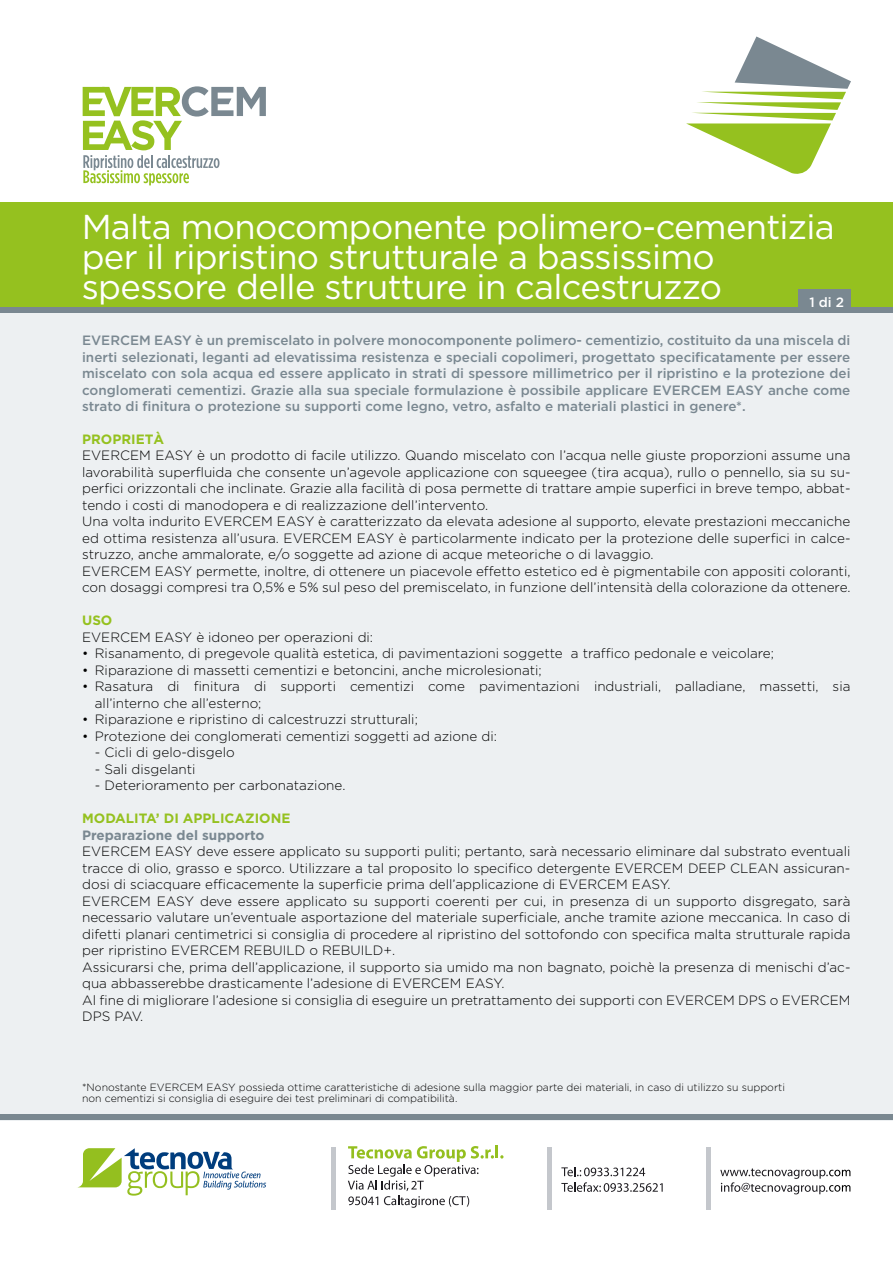
<style>
.page{position:relative;width:893px;height:1263px;background:#fff}
.page>*{position:absolute;margin:0;border:0;box-sizing:border-box;transform-origin:0 0}
.t1{font:34.5px/30px "Gotham HTF";letter-spacing:-.02em;color:#fff}
.t2{font:300 13.5px/16.5px "Gotham HTF";color:#000}
.t3{font:500 13.5px/16.5px "Gotham HTF";color:#7a8891;text-align:justify}
.t4{font:700 13.5px "Gotham HTF";color:#95c11f}
.t5{font:700 13.5px "Gotham HTF";color:#7a8891}
.t6{font:500 13.5px "Gotham HTF";color:#fff}
.t7{font:300 10.5px/10.5px "Gotham HTF";color:#000}
</style>
<div class="page">
<div style="left:0;top:202px;width:893px;height:918px;background:#edf0f2"></div>
<div style="left:0;top:202px;width:893px;height:105px;background:#95c11f"></div>
<div style="left:0;top:307px;width:893px;height:6px;background:#7a8891"></div>
<div style="left:798px;top:289px;width:52px;height:19px;background:#7a8891"></div>
<div style="left:0;top:1114px;width:893px;height:6px;background:#7a8891"></div>
<svg style="left:686px;top:36px;width:165px;height:138px"></svg>
<svg style="left:83px;top:86px;width:183px;height:99px"></svg>
<svg style="left:77px;top:1148px;width:189px;height:47px"></svg>
<svg style="left:348px;top:1145px;width:155px;height:63px"></svg>
<hr style="left:547px;top:1147px;width:4px;height:62px;background:#c4c7cc">
<div style="left:331px;top:1147px;width:5px;height:62px;background:#c4c7cc"></div>
<svg style="left:561px;top:1167px;width:84px;height:9px"></svg>
<svg style="left:561px;top:1182px;width:102px;height:10px"></svg>
<div style="left:706px;top:1147px;width:5px;height:62px;background:#c4c7cc"></div>
<svg style="left:720px;top:1168px;width:130px;height:26px"></svg>
<h1 class="t1" style="left:82px;top:211px;width:755px">Malta monocomponente polimero-cementizia per il ripristino strutturale a bassissimo spessore delle strutture in calcestruzzo</h1>
<p class="t3" style="left:82px;top:332px;width:770px">EVERCEM EASY è un premiscelato in polvere monocomponente polimero- cementizio, costituito da una miscela di inerti selezionati, leganti ad elevatissima resistenza e speciali copolimeri, progettato specificatamente per essere miscelato con sola acqua ed essere applicato in strati di spessore millimetrico per il ripristino e la protezione dei conglomerati cementizi. Grazie alla sua speciale formulazione è possibile applicare EVERCEM EASY anche come strato di finitura o protezione su supporti come legno, vetro, asfalto e materiali plastici in genere*.</p>
<p class="t4" style="left:82px;top:431px;width:84px">PROPRIETÀ</p>
<p class="t2" style="left:82px;top:447px;width:770px">EVERCEM EASY è un prodotto di facile utilizzo. Quando miscelato con l’acqua nelle giuste proporzioni assume una lavorabilità superfluida che consente un’agevole applicazione con squeegee (tira acqua), rullo o pennello, sia su su&shy;perfici orizzontali che inclinate. Grazie alla facilità di posa permette di trattare ampie superfici in breve tempo, abbat&shy;tendo i costi di manodopera e di realizzazione dell’intervento.<br>Una volta indurito EVERCEM EASY è caratterizzato da elevata adesione al supporto, elevate prestazioni meccaniche ed ottima resistenza all’usura. EVERCEM EASY è particolarmente indicato per la protezione delle superfici in calce&shy;struzzo, anche ammalorate, e/o soggette ad azione di acque meteoriche o di lavaggio.<br>EVERCEM EASY permette, inoltre, di ottenere un piacevole effetto estetico ed è pigmentabile con appositi coloranti, con dosaggi compresi tra 0,5% e 5% sul peso del premiscelato, in funzione dell’intensità della colorazione da ottenere.</p>
<p class="t4" style="left:82px;top:613px;width:32px">USO</p>
<p class="t2" style="left:82px;top:629px;width:293px">EVERCEM EASY è idoneo per operazioni di:</p>
<p class="t2" style="left:82px;top:645px;width:693px">• Risanamento, di pregevole qualità estetica, di pavimentazioni soggette a traffico pedonale e veicolare;</p>
<p class="t2" style="left:82px;top:662px;width:461px">• Riparazione di massetti cementizi e betoncini, anche microlesionati;</p>
<p class="t2" style="left:95px;top:678px;width:757px;text-indent:-13px">• Rasatura di finitura di supporti cementizi come pavimentazioni industriali, palladiane, massetti, sia all’interno che all’esterno;</p>
<p class="t2" style="left:82px;top:711px;width:337px">• Riparazione e ripristino di calcestruzzi strutturali;</p>
<p class="t2" style="left:82px;top:728px;width:416px">• Protezione dei conglomerati cementizi soggetti ad azione di:</p>
<p class="t2" style="left:95px;top:744px;width:141px">- Cicli di gelo-disgelo</p>
<p class="t2" style="left:95px;top:761px;width:102px">- Sali disgelanti</p>
<p class="t2" style="left:95px;top:777px;width:252px">- Deterioramento per carbonatazione.</p>
<p class="t4" style="left:82px;top:811px;width:210px">MODALITA’ DI APPLICAZIONE</p>
<p class="t5" style="left:82px;top:827px;width:184px">Preparazione del supporto</p>
<p class="t2" style="left:82px;top:843px;width:770px">EVERCEM EASY deve essere applicato su supporti puliti; pertanto, sarà necessario eliminare dal substrato eventuali tracce di olio, grasso e sporco. Utilizzare a tal proposito lo specifico detergente EVERCEM DEEP CLEAN assicuran&shy;dosi di sciacquare efficacemente la superficie prima dell’applicazione di EVERCEM EASY.<br>EVERCEM EASY deve essere applicato su supporti coerenti per cui, in presenza di un supporto disgregato, sarà necessario valutare un’eventuale asportazione del materiale superficiale, anche tramite azione meccanica. In caso di difetti planari centimetrici si consiglia di procedere al ripristino del sottofondo con specifica malta strutturale rapida per ripristino EVERCEM REBUILD o REBUILD+.<br>Assicurarsi che, prima dell’applicazione, il supporto sia umido ma non bagnato, poichè la presenza di menischi d’ac&shy;qua abbasserebbe drasticamente l’adesione di EVERCEM EASY.<br>Al fine di migliorare l’adesione si consiglia di eseguire un pretrattamento dei supporti con EVERCEM DPS o EVERCEM DPS PAV.</p>
<p class="t6" style="left:809px;top:294px;width:36px">1 di 2</p>
<p class="t7" style="left:82px;top:1082px;width:704px">*Nonostante EVERCEM EASY possieda ottime caratteristiche di adesione sulla maggior parte dei materiali, in caso di utilizzo su supporti non cementizi si consiglia di eseguire dei test preliminari di compatibilità.</p>
</div>
